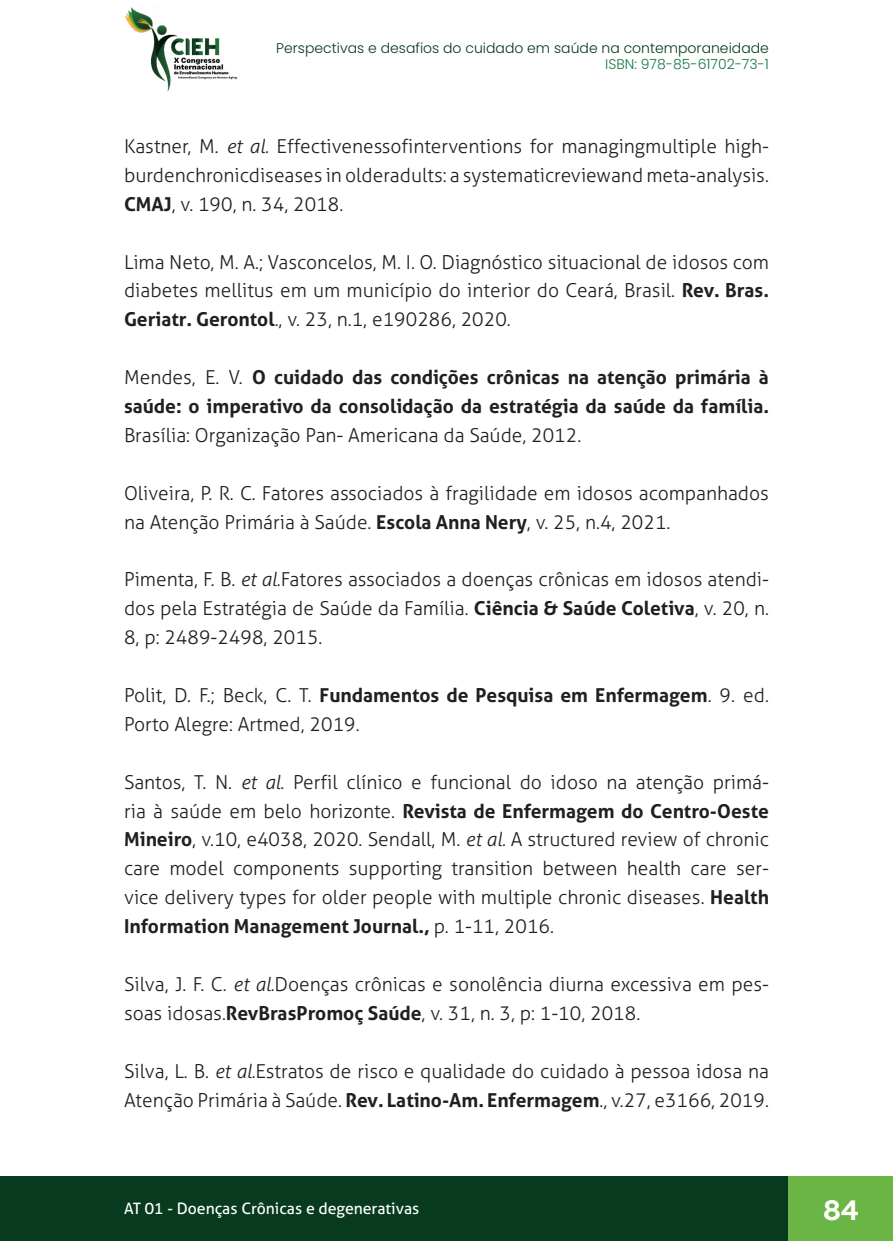
<style>
.page{position:relative;width:893px;height:1241px;background:#fff}
.page>*{position:absolute;margin:0;border:0;box-sizing:border-box;transform-origin:0 0}
.t1{font:700 28px "Geometria";color:#fff}
._12_REFERENCIAS{font:300 19.25px/28.9px "Aller";color:#231f20;text-align:justify}
._12_REFERENCIAS-2{font:700 19.25px/28.9px "Aller";color:#231f20;text-align:justify}
.t2{font:15.75px "Aller";color:#fff}
.t3{font:300 14px "Poppins";color:#073a1e}
.t4{font:300 14px "Poppins";color:#177541}
.s1{font-style:italic}
.s2{font-weight:700}
.s3{font-weight:300}
</style>
<div class="page">
<div style="left:0;top:1176px;width:893px;height:64px;background:#073a1e"></div>
<div style="left:789px;top:1176px;width:104px;height:64px;background:#6ab544"></div>
<img style="left:125px;top:6px;width:112px;height:86px">
<p class="t3" style="left:276px;top:39px;width:494px">Perspectivas e desafios do cuidado em saúde na contemporaneidade</p>
<p class="t4" style="left:605px;top:56px;width:165px">ISBN: 978-85-61702-73-1</p>
<p class="_12_REFERENCIAS" style="left:124px;top:131px;width:646px">Kastner, M. <span class="s1">et al</span>. Effectivenessofinterventions for managingmultiple high&shy;burdenchronicdiseases in olderadults: a systematicreviewand meta-analysis.<br><span class="s2">CMAJ</span>, v. 190, n. 34, 2018.</p>
<p class="_12_REFERENCIAS" style="left:124px;top:247px;width:646px">Lima Neto, M. A.; Vasconcelos, M. I. O. Diagnóstico situacional de idosos com diabetes mellitus em um município do interior do Ceará, Brasil. <span class="s2">Rev. Bras.<br>Geriatr. Gerontol</span>., v. 23, n.1, e190286, 2020.</p>
<p class="_12_REFERENCIAS-2" style="left:124px;top:362px;width:646px"><span class="s3">Mendes, E. V.</span> O cuidado das condições crônicas na atenção primária à saúde: o imperativo da consolidação da estratégia da saúde da família.<br><span class="s3">Brasília: Organização Pan- Americana da Saúde, 2012.</span></p>
<p class="_12_REFERENCIAS" style="left:124px;top:478px;width:646px">Oliveira, P. R. C. Fatores associados à fragilidade em idosos acompanhados na Atenção Primária à Saúde. <span class="s2">Escola Anna Nery</span>, v. 25, n.4, 2021.</p>
<p class="_12_REFERENCIAS" style="left:124px;top:565px;width:646px">Pimenta, F. B. <span class="s1">et al.</span>Fatores associados a doenças crônicas em idosos atendi&shy;dos pela Estratégia de Saúde da Família. <span class="s2">Ciência &amp; Saúde Coletiva</span>, v. 20, n.<br>8, p: 2489-2498, 2015.</p>
<p class="_12_REFERENCIAS" style="left:124px;top:680px;width:646px">Polit, D. F.; Beck, C. T. <span class="s2">Fundamentos de Pesquisa em Enfermagem</span>. 9. ed.<br>Porto Alegre: Artmed, 2019.</p>
<p class="_12_REFERENCIAS" style="left:124px;top:767px;width:646px">Santos, T. N. <span class="s1">et al</span>. Perfil clínico e funcional do idoso na atenção primá&shy;ria à saúde em belo horizonte. <span class="s2">Revista de Enfermagem do Centro-Oeste Mineiro</span>, v.10, e4038, 2020. Sendall, M. <span class="s1">et al.</span> A structured review of chronic care model components supporting transition between health care ser&shy;vice delivery types for older people with multiple chronic diseases. <span class="s2">Health Information Management Journal.,</span> p. 1-11, 2016.</p>
<p class="_12_REFERENCIAS" style="left:124px;top:969px;width:646px">Silva, J. F. C. <span class="s1">et al.</span>Doenças crônicas e sonolência diurna excessiva em pes&shy;soas idosas.<span class="s2">RevBrasPromoç Saúde</span>, v. 31, n. 3, p: 1-10, 2018.</p>
<p class="_12_REFERENCIAS" style="left:124px;top:1055px;width:646px">Silva, L. B. <span class="s1">et al.</span>Estratos de risco e qualidade do cuidado à pessoa idosa na<br>Atenção Primária à Saúde. <span class="s2">Rev. Latino-Am. Enfermagem</span>., v.27, e3166, 2019.</p>
<p class="t2" style="left:124px;top:1198px;width:297px">AT 01 - Doenças Crônicas e degenerativas</p>
<h1 class="t1" style="left:823px;top:1192px;width:37px">84</h1>
</div>
